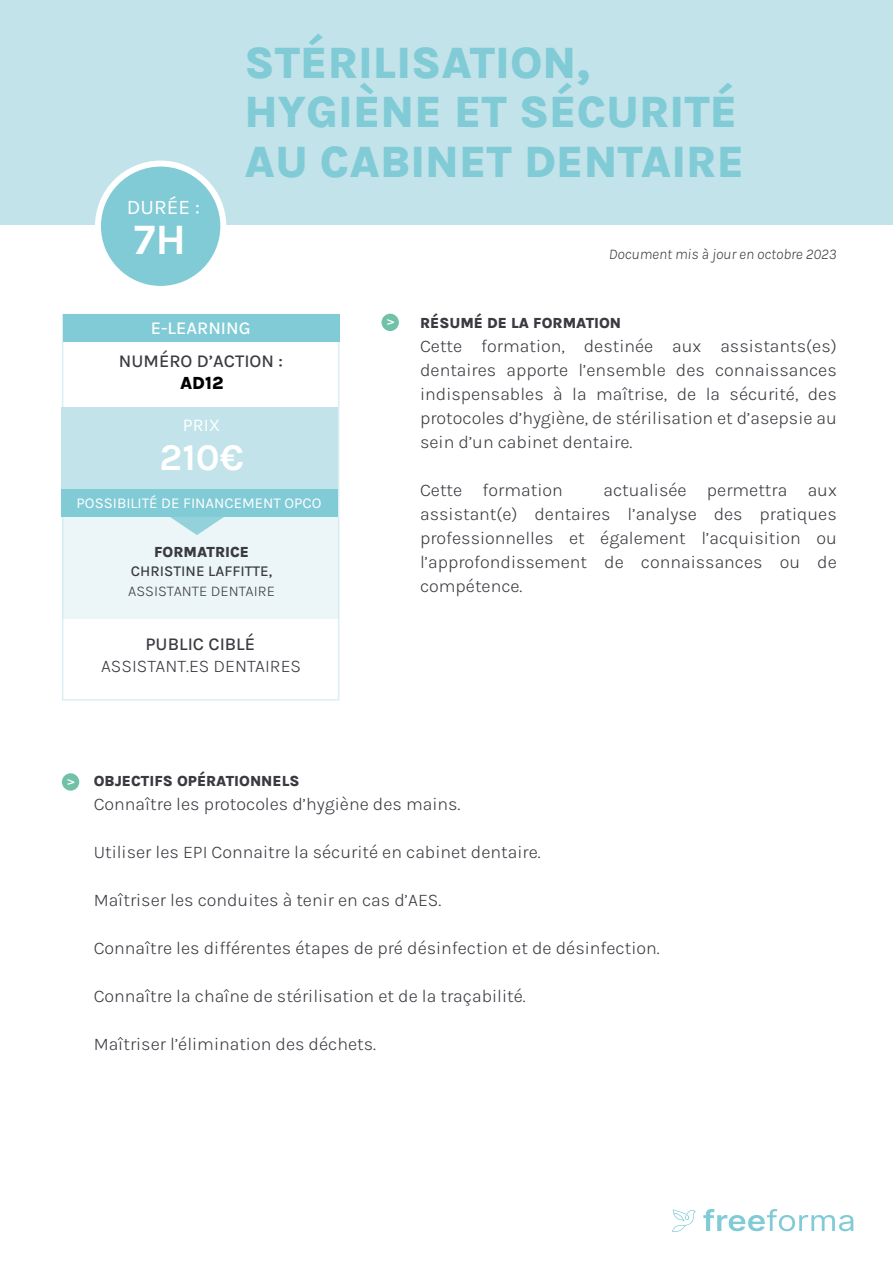
<style>
.page{position:relative;width:893px;height:1263px;background:#fff}
.page>*{position:absolute;margin:0;border:0;box-sizing:border-box;transform-origin:0 0}
.t1{font:800 45px/49.5px "Karla";color:#81cbd6}
.t2{font:700 43.5px "Karla";color:#fff}
.t3{font:700 37.8px "Karla";color:#fff}
.t4{font:20.7px "Karla";color:#fff}
.t5{font:300 18px/24px "Karla";color:#3a3b41;text-align:justify}
.t6{font:500 18px "Karla";color:#3a3b41}
.t7{font:500 18px "Karla";color:#fff}
.t8{font:800 18px "Karla";color:#000}
.t9{font:18px "Karla";color:#fff}
.t10{font:800 15px "Karla";color:#3a3b41}
.t11{font:italic 300 15px "Karla";color:#3a3b41}
.t12{font:15px "Karla";color:#fff}
.t13{font:500 15px "Karla";color:#3a3b41}
.t14{font:300 15px "Karla";color:#3a3b41}
.t15{font:700 9px "Comic Sans MS";color:#fff}
</style>
<div class="page">
<svg style="left:703px;top:1209px;width:150px;height:22px"></svg>
<svg style="left:672px;top:1209px;width:24px;height:23px"></svg>
<div style="left:0;top:0;width:893px;height:225px;background:#c1e3e9"></div>
<div style="left:98px;top:164px;width:125px;height:125px;background:#81cbd6;border-radius:50%"></div>
<div style="left:95px;top:161px;width:131px;height:131px;border:6px solid #fff;border-radius:50%"></div>
<div style="left:381px;top:314px;width:18px;height:17px;background:#71c1a9;border-radius:50%"></div>
<div style="left:62px;top:773px;width:17px;height:18px;background:#71c1a9;border-radius:50%"></div>
<svg style="left:61px;top:314px;width:279px;height:387px"></svg>
<div style="left:62px;top:407px;width:276px;height:83px;background:#c1e3e9"></div>
<div style="left:63px;top:314px;width:276px;height:28px;background:#81cbd6"></div>
<div style="left:62px;top:517px;width:276px;height:101px;background:#ecf6f8"></div>
<div style="left:62px;top:490px;width:276px;height:27px;background:#81cbd6"></div>
<p class="t4" style="left:127px;top:196px;width:75px">DURÉE :</p>
<h2 class="t2" style="left:134px;top:210px;width:54px">7H</h2>
<h1 class="t1" style="left:244px;top:36px;width:501px">STÉRILISATION,<br>HYGIÈNE ET SÉCURITÉ<br>AU CABINET DENTAIRE</h1>
<p class="t11" style="left:609px;top:244px;width:229px">Document mis à jour en octobre 2023</p>
<p class="t7" style="left:151px;top:316px;width:101px">E-LEARNING</p>
<p class="t6" style="left:119px;top:349px;width:165px">NUMÉRO D’ACTION :</p>
<p class="t8" style="left:180px;top:371px;width:45px">AD12</p>
<p class="t9" style="left:183px;top:415px;width:39px">PRIX</p>
<h3 class="t3" style="left:160px;top:433px;width:86px">210€</h3>
<p class="t12" style="left:77px;top:495px;width:246px">POSSIBILITÉ DE FINANCEMENT OPCO</p>
<p class="t10" style="left:154px;top:541px;width:97px">FORMATRICE</p>
<p class="t13" style="left:131px;top:562px;width:143px">CHRISTINE LAFFITTE,</p>
<p class="t14" style="left:128px;top:581px;width:148px">ASSISTANTE DENTAIRE</p>
<p class="t6" style="left:145px;top:633px;width:111px">PUBLIC CIBLÉ</p>
<p class="t5" style="left:101px;top:654px;width:202px">ASSISTANT.ES DENTAIRES</p>
<p class="t15" style="left:384px;top:325px;width:8px;rotate:-90deg">V</p>
<p class="t10" style="left:420px;top:312px;width:203px">RÉSUMÉ DE LA FORMATION</p>
<p class="t5" style="left:420px;top:333px;width:418px">Cette formation, destinée aux assistants(es) dentaires apporte l’ensemble des connaissances indispensables à la maîtrise, de la sécurité, des protocoles d’hygiène, de stérilisation et d’asepsie au sein d’un cabinet dentaire.</p>
<p class="t5" style="left:420px;top:477px;width:144px">Cette formation</p>
<p class="t5" style="left:420px;top:477px;width:418px;text-indent:183px">actualisée permettra aux assistant(e) dentaires l’analyse des pratiques professionnelles et également l’acquisition ou l’approfondissement de connaissances ou de compétence.</p>
<p class="t15" style="left:65px;top:784px;width:8px;rotate:-90deg">V</p>
<p class="t10" style="left:94px;top:770px;width:207px">OBJECTIFS OPÉRATIONNELS</p>
<p class="t5" style="left:94px;top:791px;width:368px">Connaître les protocoles d’hygiène des mains.</p>
<p class="t5" style="left:94px;top:839px;width:448px">Utiliser les EPI Connaitre la sécurité en cabinet dentaire.</p>
<p class="t5" style="left:94px;top:887px;width:349px">Maîtriser les conduites à tenir en cas d’AES.</p>
<p class="t5" style="left:94px;top:935px;width:567px">Connaître les différentes étapes de pré désinfection et de désinfection.</p>
<p class="t5" style="left:94px;top:983px;width:433px">Connaître la chaîne de stérilisation et de la traçabilité.</p>
<p class="t5" style="left:94px;top:1031px;width:284px">Maîtriser l’élimination des déchets.</p>
</div>
